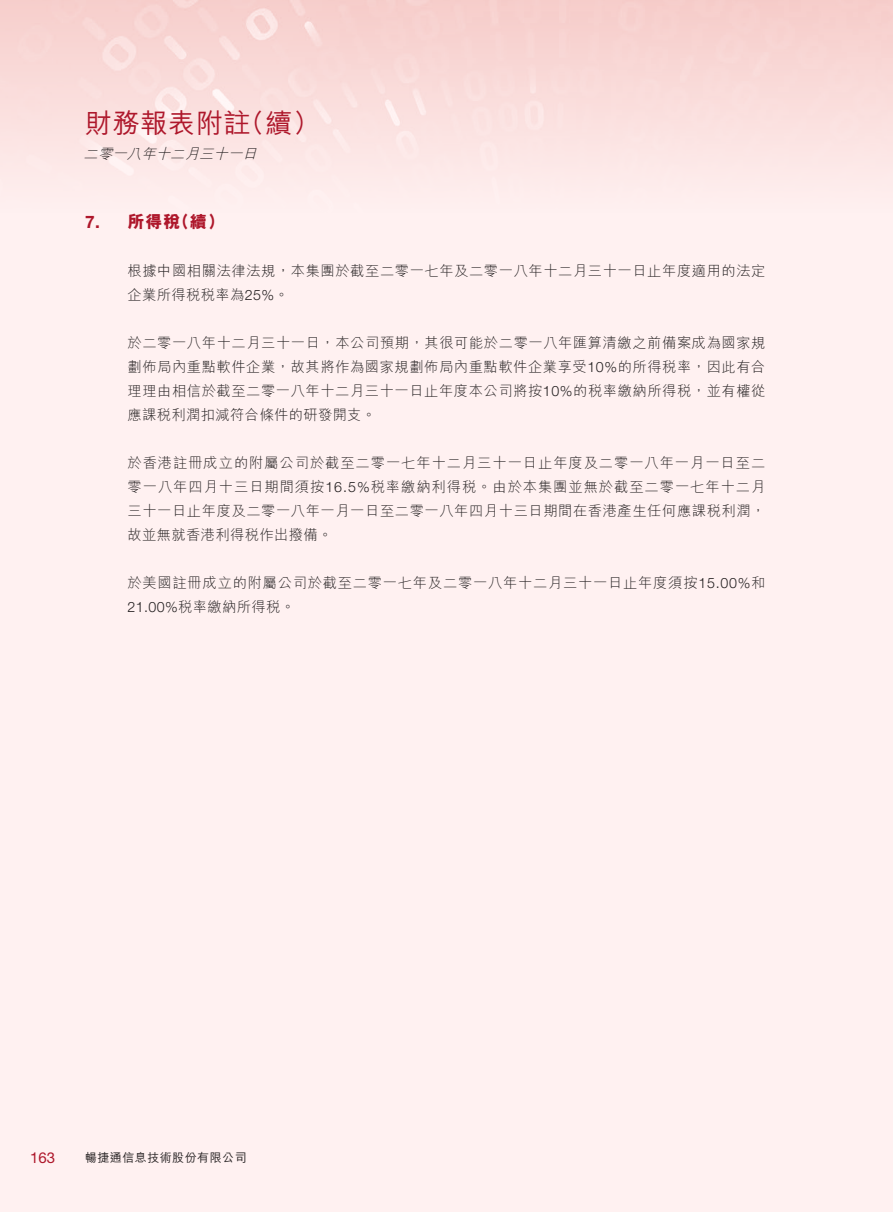
<style>
.page{position:relative;width:893px;height:1212px;background:#fff1f1}
.page>*{position:absolute;margin:0;border:0;box-sizing:border-box;transform-origin:0 0}
.t1{font:500 27px "M Hei HK";letter-spacing:.03em;color:#ae172b}
.t2{font:800 17.25px "M Hei HK";color:#ae172b}
.t3{font:700 17.25px "Helvetica Neue LT Std";color:#ae172b}
.t4{font:15px "Helvetica Neue LT Std";color:#ae172b}
.t5{font:300 14.25px/24px "M Hei HK";letter-spacing:.04em;color:#231f20}
.t6{font:italic 300 14.25px "M Hei HK";color:#231f20}
.t7{font:500 12px "M Hei HK";letter-spacing:.04em;color:#231f20}
.s1{font-family:"Helvetica Neue LT Std"}
</style>
<div class="page">
<h1 class="t1" style="left:85px;top:103px;width:167px">財務報表附註</h1>
<h1 class="t1" style="left:237px;top:103px;width:84px">（續(</h1>
<p class="t6" style="left:84px;top:147px;width:178px">二零一八年十二月三十一日</p>
<p class="t3" style="left:85px;top:211px;width:16px">7.</p>
<p class="t2" style="left:172px;top:213px;width:54px">（續(</p>
<p class="t2" style="left:128px;top:213px;width:54px">所得稅</p>
<p class="t5" style="left:128px;top:259px;width:639px">根據中國相關法律法規，本集團於截至二零一七年及二零一八年十二月三十一日止年度適用的法定企業所得稅稅率為<span class="s1">25%</span>。</p>
<p class="t5" style="left:128px;top:331px;width:639px;text-align:justify">於二零一八年十二月三十一日，本公司預期，其很可能於二零一八年匯算清繳之前備案成為國家規劃佈局內重點軟件企業，故其將作為國家規劃佈局內重點軟件企業享受<span class="s1">10%</span>的所得稅率，因此有合理理由相信於截至二零一八年十二月三十一日止年度本公司將按<span class="s1">10%</span>的稅率繳納所得稅，並有權從應課稅利潤扣減符合條件的研發開支。</p>
<p class="t5" style="left:128px;top:451px;width:639px;text-align:justify">於香港註冊成立的附屬公司於截至二零一七年十二月三十一日止年度及二零一八年一月一日至二零一八年四月十三日期間須按<span class="s1">16.5%</span>稅率繳納利得稅。由於本集團並無於截至二零一七年十二月三十一日止年度及二零一八年一月一日至二零一八年四月十三日期間在香港產生任何應課稅利潤，故並無就香港利得稅作出撥備。</p>
<p class="t5" style="left:128px;top:571px;width:639px">於美國註冊成立的附屬公司於截至二零一七年及二零一八年十二月三十一日止年度須按<span class="s1">15.00%</span>和<br><span class="s1">21.00%</span>稅率繳納所得稅。</p>
<p class="t4" style="left:30px;top:1149px;width:27px">163</p>
<p class="t7" style="left:85px;top:1149px;width:163px">暢捷通信息技術股份有限公司</p>
</div>
